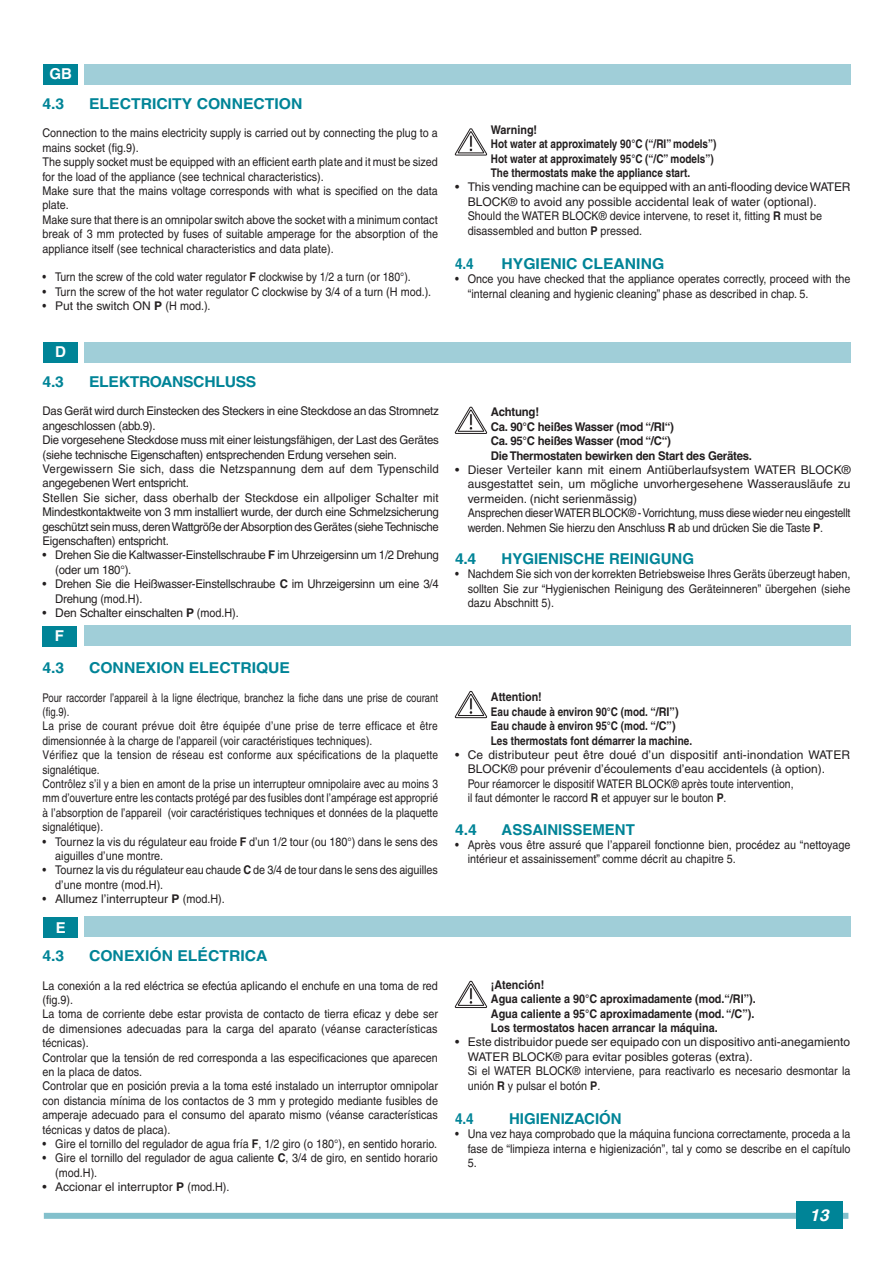
<style>
.page{position:relative;width:893px;height:1263px;background:#fff}
.page>*{position:absolute;margin:0;border:0;box-sizing:border-box;transform-origin:0 0}
.t1{font:italic 700 16.5px "Helvetica";color:#fff;scale:1.05 1}
.t2{font:700 15px "Helvetica";color:#008497;scale:1.05 1}
.t3{font:700 15px "Helvetica";color:#008497}
.t4{font:700 15px "Helvetica";letter-spacing:-.02em;color:#008497;scale:1.05 1}
.t5{font:700 15px "Helvetica";color:#008497;scale:.9 1}
.t6{font:700 15px "Helvetica";color:#fff}
.t7{font:12px/14.4px "Helvetica";color:#231f20;scale:.9 1}
.t8{font:12px/14.4px "Helvetica";color:#231f20}
.t9{font:12px/14.4px "Helvetica";letter-spacing:-.02em;color:#231f20;scale:.95 1}
.t10{font:12px/14.4px "Helvetica";color:#231f20;scale:.79 1}
.t11{font:700 12px/14.4px "Helvetica";color:#231f20;scale:.9 1}
.t12{font:700 12px/14.4px "Helvetica";letter-spacing:-.02em;color:#231f20;scale:.95 1}
.t13{font:12px "Helvetica";color:#231f20;scale:.87 1}
.s1{font-weight:700}
</style>
<div class="page">
<div style="left:44px;top:1213px;width:804px;height:6px;background:#83c0cc"></div>
<div style="left:796px;top:1201px;width:47px;height:28px;background:#008497"></div>
<svg style="left:454px;top:690px;width:33px;height:28px"></svg>
<svg style="left:454px;top:406px;width:33px;height:28px"></svg>
<svg style="left:454px;top:128px;width:33px;height:28px"></svg>
<svg style="left:454px;top:980px;width:33px;height:28px"></svg>
<div style="left:84px;top:625px;width:766px;height:20px;background:#a0ced8"></div>
<div style="left:43px;top:626px;width:34px;height:20px;background:#008497"></div>
<div style="left:84px;top:917px;width:766px;height:20px;background:#a0ced8"></div>
<div style="left:44px;top:917px;width:34px;height:20px;background:#008497"></div>
<div style="left:84px;top:64px;width:766px;height:20px;background:#a0ced8"></div>
<div style="left:44px;top:64px;width:34px;height:20px;background:#008497"></div>
<div style="left:84px;top:343px;width:766px;height:20px;background:#a0ced8"></div>
<div style="left:44px;top:342px;width:34px;height:20px;background:#008497"></div>
<p class="t6" style="left:49px;top:65px;width:24px">GB</p>
<p class="t2" style="left:43px;top:94px;width:22px">4.3</p>
<p class="t2" style="left:89px;top:94px;width:205px">ELECTRICITY CONNECTION</p>
<p class="t7" style="left:43px;top:126px;width:441px">Connection to the mains electricity supply is carried out by connecting the plug to a mains socket (fig.9).<br>The supply socket must be equipped with an efficient earth plate and it must be sized for the load of the appliance (see technical characteristics).<br>Make sure that the mains voltage corresponds with what is specified on the data plate.<br>Make sure that there is an omnipolar switch above the socket with a minimum contact break of 3 mm protected by fuses of suitable amperage for the absorption of the appliance itself (see technical characteristics and data plate).</p>
<p class="t13" style="left:43px;top:270px;width:425px">• Turn the screw of the cold water regulator <span class="s1">F</span> clockwise by 1/2 a turn (or 180°).</p>
<p class="t7" style="left:43px;top:284px;width:433px">• Turn the screw of the hot water regulator C clockwise by 3/4 of a turn (H mod.).</p>
<p class="t7" style="left:43px;top:299px;width:188px">• Put the switch ON <span class="s1">P</span> (H mod.).</p>
<p class="t6" style="left:55px;top:343px;width:12px">D</p>
<p class="t2" style="left:43px;top:372px;width:22px">4.3</p>
<p class="t4" style="left:89px;top:372px;width:161px">ELEKTROANSCHLUSS</p>
<p class="t9" style="left:43px;top:404px;width:419px">Das Gerät wird durch Einstecken des Steckers in eine Steckdose an das Stromnetz angeschlossen (abb.9).<br>Die vorgesehene Steckdose muss mit einer leistungsfähigen, der Last des Gerätes (siehe technische Eigenschaften) entsprechenden Erdung versehen sein.<br>Vergewissern Sie sich, dass die Netzspannung dem auf dem Typenschild angegebenen Wert entspricht.<br>Stellen Sie sicher, dass oberhalb der Steckdose ein allpoliger Schalter mit Mindestkontaktweite von 3 mm installiert wurde, der durch eine Schmelzsicherung geschützt sein muss, deren Wattgröße der Absorption des Gerätes (siehe Technische Eigenschaften) entspricht.</p>
<p class="t9" style="left:55px;top:548px;width:405px;text-indent:-13px">• Drehen Sie die Kaltwasser-Einstellschraube <span class="s1">F</span> im Uhrzeigersinn um 1/2 Drehung (oder um 180°).</p>
<p class="t9" style="left:55px;top:577px;width:405px;text-indent:-13px">• Drehen Sie die Heißwasser-Einstellschraube <span class="s1">C</span> im Uhrzeigersinn um eine 3/4<br>Drehung (mod.H).</p>
<p class="t9" style="left:43px;top:605px;width:208px">• Den Schalter einschalten <span class="s1">P</span> (mod.H).</p>
<p class="t6" style="left:55px;top:627px;width:11px">F</p>
<p class="t2" style="left:43px;top:658px;width:22px">4.3</p>
<p class="t2" style="left:89px;top:658px;width:193px">CONNEXION ELECTRIQUE</p>
<p class="t10" style="left:43px;top:690px;width:502px">Pour raccorder l’appareil à la ligne électrique, branchez la fiche dans une prise de courant (fig.9).<br>La prise de courant prévue doit être équipée d’une prise de terre efficace et être dimensionnée à la charge de l’appareil (voir caractéristiques techniques).<br>Vérifiez que la tension de réseau est conforme aux spécifications de la plaquette signalétique.<br>Contrôlez s’il y a bien en amont de la prise un interrupteur omnipolaire avec au moins 3 mm d’ouverture entre les contacts protégé par des fusibles dont l’ampérage est approprié à l’absorption de l’appareil (voir caractéristiques techniques et données de la plaquette signalétique).</p>
<p class="t7" style="left:55px;top:834px;width:427px;text-indent:-13px">• Tournez la vis du régulateur eau froide <span class="s1">F</span> d’un 1/2 tour (ou 180°) dans le sens des aiguilles d’une montre.</p>
<p class="t7" style="left:55px;top:863px;width:427px;text-indent:-13px">• Tournez la vis du régulateur eau chaude <span class="s1">C</span> de 3/4 de tour dans le sens des aiguilles d’une montre (mod.H).</p>
<p class="t7" style="left:43px;top:892px;width:204px">• Allumez l’interrupteur <span class="s1">P</span> (mod.H).</p>
<p class="t6" style="left:56px;top:918px;width:12px">E</p>
<p class="t2" style="left:43px;top:946px;width:22px">4.3</p>
<p class="t2" style="left:89px;top:946px;width:172px">CONEXIÓN ELÉCTRICA</p>
<p class="t7" style="left:43px;top:978px;width:441px">La conexión a la red eléctrica se efectúa aplicando el enchufe en una toma de red (fig.9).<br>La toma de corriente debe estar provista de contacto de tierra eficaz y debe ser de dimensiones adecuadas para la carga del aparato (véanse características técnicas).<br>Controlar que la tensión de red corresponda a las especificaciones que aparecen en la placa de datos.<br>Controlar que en posición previa a la toma esté instalado un interruptor omnipolar con distancia mínima de los contactos de 3 mm y protegido mediante fusibles de amperaje adecuado para el consumo del aparato mismo (véanse características técnicas y datos de placa).</p>
<p class="t7" style="left:43px;top:1136px;width:440px">• Gire el tornillo del regulador de agua fría <span class="s1">F</span>, 1/2 giro (o 180°), en sentido horario.</p>
<p class="t7" style="left:55px;top:1151px;width:427px;text-indent:-13px">• Gire el tornillo del regulador de agua caliente <span class="s1">C</span>, 3/4 de giro, en sentido horario (mod.H).</p>
<p class="t8" style="left:43px;top:1180px;width:188px">• Accionar el interruptor <span class="s1">P</span> (mod.H).</p>
<p class="t11" style="left:491px;top:122px;width:252px">Warning!<br>Hot water at approximately 90°C (“/RI” models”)<br>Hot water at approximately 95°C (“/C” models”)<br>The thermostats make the appliance start.</p>
<p class="t8" style="left:468px;top:180px;width:384px;text-indent:-13px">• This vending machine can be equipped with an anti-flooding device WATER BLOCK® to avoid any possible accidental leak of water (optional).<br>Should the WATER BLOCK® device intervene, to reset it, fitting <span class="s1">R</span> must be disassembled and button <span class="s1">P</span> pressed.</p>
<p class="t5" style="left:455px;top:254px;width:22px">4.4</p>
<p class="t2" style="left:501px;top:254px;width:157px">HYGIENIC CLEANING</p>
<p class="t7" style="left:468px;top:272px;width:427px;text-indent:-13px">• Once you have checked that the appliance operates correctly, proceed with the “internal cleaning and hygienic cleaning” phase as described in chap. 5.</p>
<p class="t12" style="left:491px;top:405px;width:277px">Achtung!<br>Ca. 90°C heißes Wasser (mod “/RI“)<br>Ca. 95°C heißes Wasser (mod “/C“)<br>Die Thermostaten bewirken den Start des Gerätes.</p>
<p class="t8" style="left:468px;top:463px;width:384px;text-indent:-13px">• Dieser Verteiler kann mit einem Antiüberlaufsystem WATER BLOCK® ausgestattet sein, um mögliche unvorhergesehene Wasserausläufe zu vermeiden. (nicht serienmässig)<br>Ansprechen dieser WATER BLOCK® - Vorrichtung, muss diese wieder neu eingestellt werden. Nehmen Sie hierzu den Anschluss <span class="s1">R</span> ab und drücken Sie die Taste <span class="s1">P</span>.</p>
<p class="t2" style="left:455px;top:550px;width:22px">4.4</p>
<p class="t3" style="left:501px;top:550px;width:194px">HYGIENISCHE REINIGUNG</p>
<p class="t7" style="left:468px;top:567px;width:427px;text-align:justify;text-indent:-13px">• Nachdem Sie sich von der korrekten Betriebsweise Ihres Geräts überzeugt haben, sollten Sie zur “Hygienischen Reinigung des Geräteinneren” übergehen (siehe dazu Abschnitt 5).</p>
<p class="t11" style="left:491px;top:690px;width:225px">Attention!<br>Eau chaude à environ 90°C (mod. “/RI”)<br>Eau chaude à environ 95°C (mod. “/C”)<br>Les thermostats font démarrer la machine.</p>
<p class="t8" style="left:468px;top:747px;width:384px;text-indent:-13px">• Ce distributeur peut être doué d’un dispositif anti-inondation WATER BLOCK® pour prévenir d’écoulements d’eau accidentels (à option).<br>Pour réamorcer le dispositif WATER BLOCK® après toute intervention,<br>il faut démonter le raccord <span class="s1">R</span> et appuyer sur le bouton <span class="s1">P</span>.</p>
<p class="t2" style="left:455px;top:820px;width:22px">4.4</p>
<p class="t3" style="left:501px;top:820px;width:135px">ASSAINISSEMENT</p>
<p class="t7" style="left:468px;top:837px;width:427px;text-indent:-13px">• Après vous être assuré que l’appareil fonctionne bien, procédez au “nettoyage intérieur et assainissement” comme décrit au chapitre 5.</p>
<p class="t11" style="left:491px;top:977px;width:296px">¡Atención!<br>Agua caliente a 90°C aproximadamente (mod.“/RI”).<br>Agua caliente a 95°C aproximadamente (mod. “/C”).<br>Los termostatos hacen arrancar la máquina.</p>
<p class="t8" style="left:468px;top:1035px;width:384px;text-indent:-13px">• Este distribuidor puede ser equipado con un dispositivo anti-anegamiento WATER BLOCK® para evitar posibles goteras (extra).<br>Si el WATER BLOCK® interviene, para reactivarlo es necesario desmontar la unión <span class="s1">R</span> y pulsar el botón <span class="s1">P</span>.</p>
<p class="t5" style="left:455px;top:1109px;width:22px">4.4</p>
<p class="t3" style="left:509px;top:1109px;width:114px">HIGIENIZACIÓN</p>
<p class="t7" style="left:468px;top:1127px;width:427px;text-align:justify;text-indent:-13px">• Una vez haya comprobado que la máquina funciona correctamente, proceda a la fase de “limpieza interna e higienización”, tal y como se describe en el capítulo 5.</p>
<h1 class="t1" style="left:810px;top:1205px;width:20px">13</h1>
</div>
